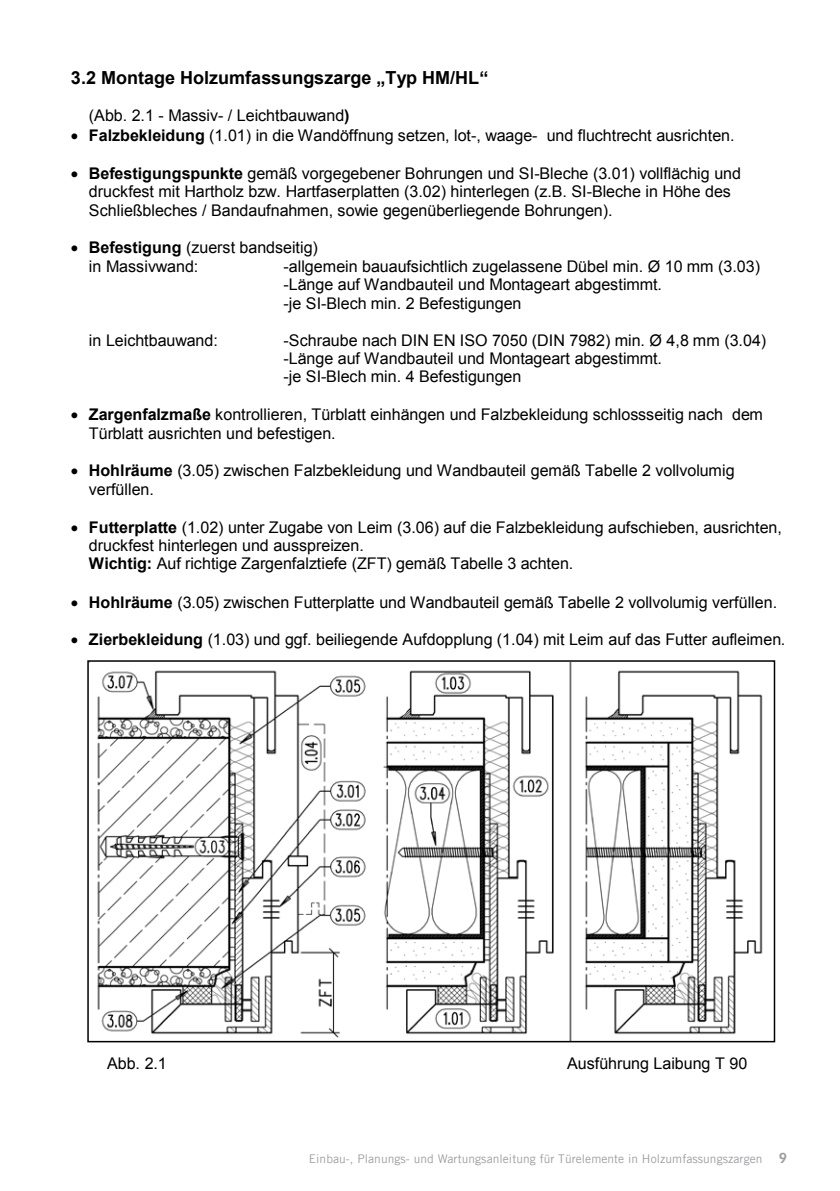
<style>
.page{position:relative;width:840px;height:1191px;background:#fff}
.page>*{position:absolute;margin:0;border:0;box-sizing:border-box;transform-origin:0 0}
.t1{font:700 18px "Arial";color:#000}
.t2{font:16px/18.4px "Arial";letter-spacing:-.005em;color:#000}
.Vectora_roman_7pt_3{font:700 14px "Vectora Com";color:#9d9fa2}
.Vectora_roman_7_25pt{font:12px "Trade Gothic LT";letter-spacing:.005em;color:#9d9fa2}
.s1{font-weight:700}
</style>
<div class="page">
<img style="left:97px;top:663px;width:666px;height:376px">
<div style="left:87px;top:660px;width:687px;height:382px;border:2px solid #000"></div>
<p class="t1" style="left:71px;top:66px;width:418px">3.2 Montage Holzumfassungszarge „Typ HM/HL“</p>
<p class="t2" style="left:89px;top:106px;width:262px">(Abb. 2.1 - Massiv- / Leichtbauwand<span class="s1">)</span></p>
<p class="t2" style="left:71px;top:126px;width:664px">• <span class="s1">Falzbekleidung</span> (1.01) in die Wandöffnung setzen, lot-, waage- und fluchtrecht ausrichten.</p>
<p class="t2" style="left:89px;top:164px;width:653px;text-indent:-18px">• <span class="s1">Befestigungspunkte</span> gemäß vorgegebener Bohrungen und SI-Bleche (3.01) vollflächig und druckfest mit Hartholz bzw. Hartfaserplatten (3.02) hinterlegen (z.B. SI-Bleche in Höhe des<br>Schließbleches / Bandaufnahmen, sowie gegenüberliegende Bohrungen).</p>
<p class="t2" style="left:89px;top:239px;width:230px;text-indent:-18px">• <span class="s1">Befestigung</span> (zuerst bandseitig) in Massivwand:</p>
<p class="t2" style="left:283px;top:257px;width:477px">-allgemein bauaufsichtlich zugelassene Dübel min. Ø 10 mm (3.03) -Länge auf Wandbauteil und Montageart abgestimmt.<br>-je SI-Blech min. 2 Befestigungen</p>
<p class="t2" style="left:89px;top:331px;width:130px">in Leichtbauwand:</p>
<p class="t2" style="left:283px;top:331px;width:484px">-Schraube nach DIN EN ISO 7050 (DIN 7982) min. Ø 4,8 mm (3.04) -Länge auf Wandbauteil und Montageart abgestimmt.<br>-je SI-Blech min. 4 Befestigungen</p>
<p class="t2" style="left:89px;top:405px;width:675px;text-indent:-18px">• <span class="s1">Zargenfalzmaße</span> kontrollieren, Türblatt einhängen und Falzbekleidung schlossseitig nach dem<br>Türblatt ausrichten und befestigen.</p>
<p class="t2" style="left:89px;top:462px;width:647px;text-indent:-18px">• <span class="s1">Hohlräume</span> (3.05) zwischen Falzbekleidung und Wandbauteil gemäß Tabelle 2 vollvolumig verfüllen.</p>
<p class="t2" style="left:89px;top:518px;width:694px;text-indent:-18px">• <span class="s1">Futterplatte</span> (1.02) unter Zugabe von Leim (3.06) auf die Falzbekleidung aufschieben, ausrichten, druckfest hinterlegen und ausspreizen.<br><span class="s1">Wichtig:</span> Auf richtige Zargenfalztiefe (ZFT) gemäß Tabelle 3 achten.</p>
<p class="t2" style="left:71px;top:593px;width:707px">• <span class="s1">Hohlräume</span> (3.05) zwischen Futterplatte und Wandbauteil gemäß Tabelle 2 vollvolumig verfüllen.</p>
<p class="t2" style="left:71px;top:630px;width:715px">• <span class="s1">Zierbekleidung</span> (1.03) und ggf. beiliegende Aufdopplung (1.04) mit Leim auf das Futter aufleimen.</p>
<p class="t2" style="left:107px;top:1054px;width:61px">Abb. 2.1</p>
<p class="t2" style="left:567px;top:1054px;width:182px">Ausführung Laibung T 90</p>
<p class="Vectora_roman_7_25pt" style="left:308px;top:1151px;width:455px">Einbau-, Planungs- und Wartungsanleitung für Türelemente in Holzumfassungszargen</p>
<p class="Vectora_roman_7pt_3" style="left:778px;top:1149px;width:10px">9</p>
</div>
